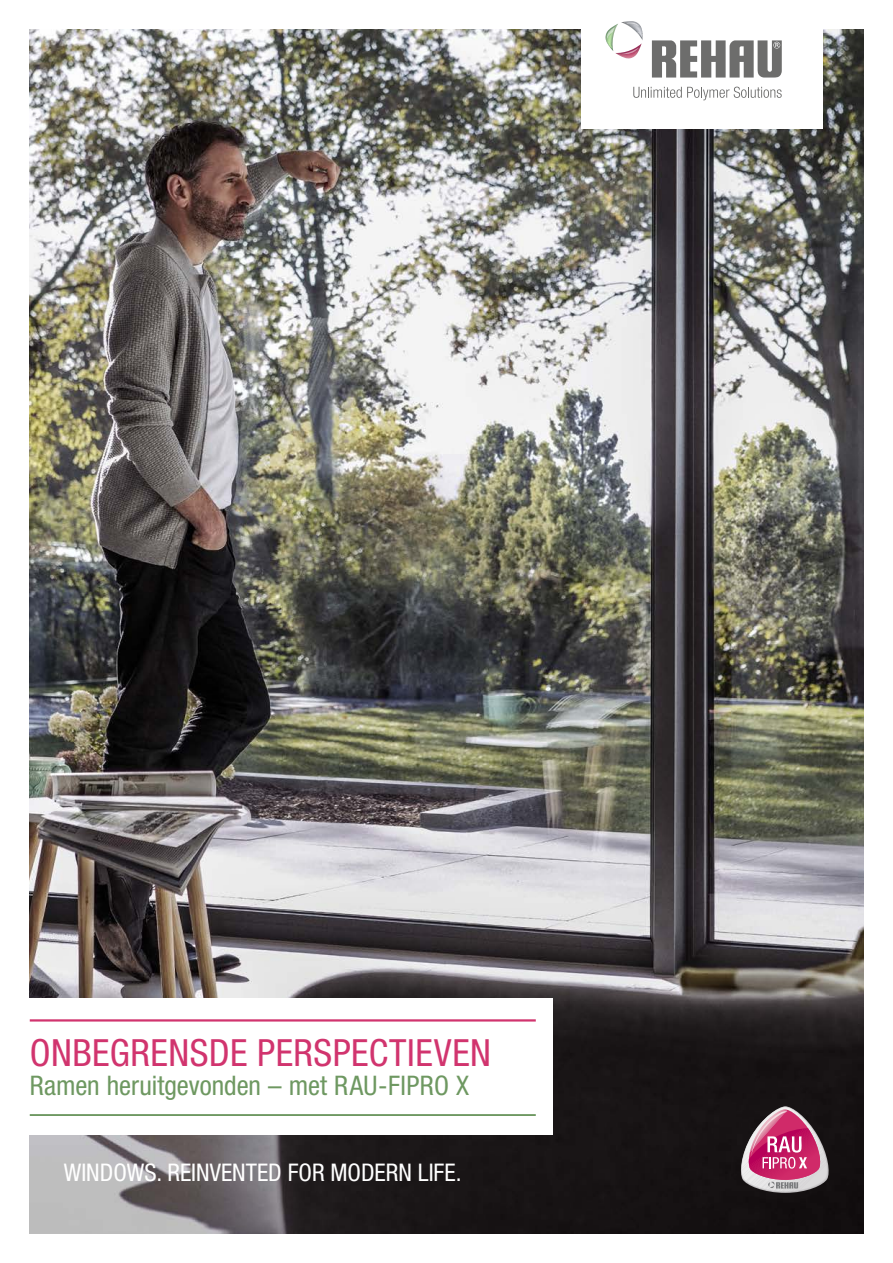
<style>
.page{position:relative;width:893px;height:1263px;background:#fff}
.page>*{position:absolute;margin:0;border:0;box-sizing:border-box;transform-origin:0 0}
.Cover_page_headline{font:condensed 37.5px "Helvetica Neue LTW1 G";letter-spacing:.015em;color:#d1346e}
.Cover_page_subline{font:condensed 27px "Helvetica Neue LTW1 G";color:#6e9861}
.t1{font:condensed 24.3px "Helvetica Neue LTW1 G";color:#fff}
</style>
<div class="page">
<img style="left:30px;top:30px;width:833px;height:1203px">
<div style="left:0;top:998px;width:553px;height:136px;background:#fff"></div>
<hr style="left:30px;top:1019px;width:506px;height:2px;background:#d1346e">
<hr style="left:30px;top:1114px;width:506px;height:2px;background:#6e9861">
<svg style="left:740px;top:1106px;width:90px;height:87px"></svg>
<div style="left:581px;top:0;width:241px;height:128px;background:#fff"></div>
<svg style="left:633px;top:87px;width:149px;height:13px"></svg>
<svg style="left:652px;top:40px;width:130px;height:38px"></svg>
<svg style="left:605px;top:21px;width:38px;height:38px"></svg>
<p class="Cover_page_headline" style="left:30px;top:1031px;width:463px">ONBEGRENSDE PERSPECTIEVEN</p>
<p class="Cover_page_subline" style="left:30px;top:1070px;width:441px">Ramen heruitgevonden – met RAU-FIPRO X</p>
<p class="t1" style="left:64px;top:1158px;width:399px">WINDOWS. REINVENTED FOR MODERN LIFE.</p>
</div>
